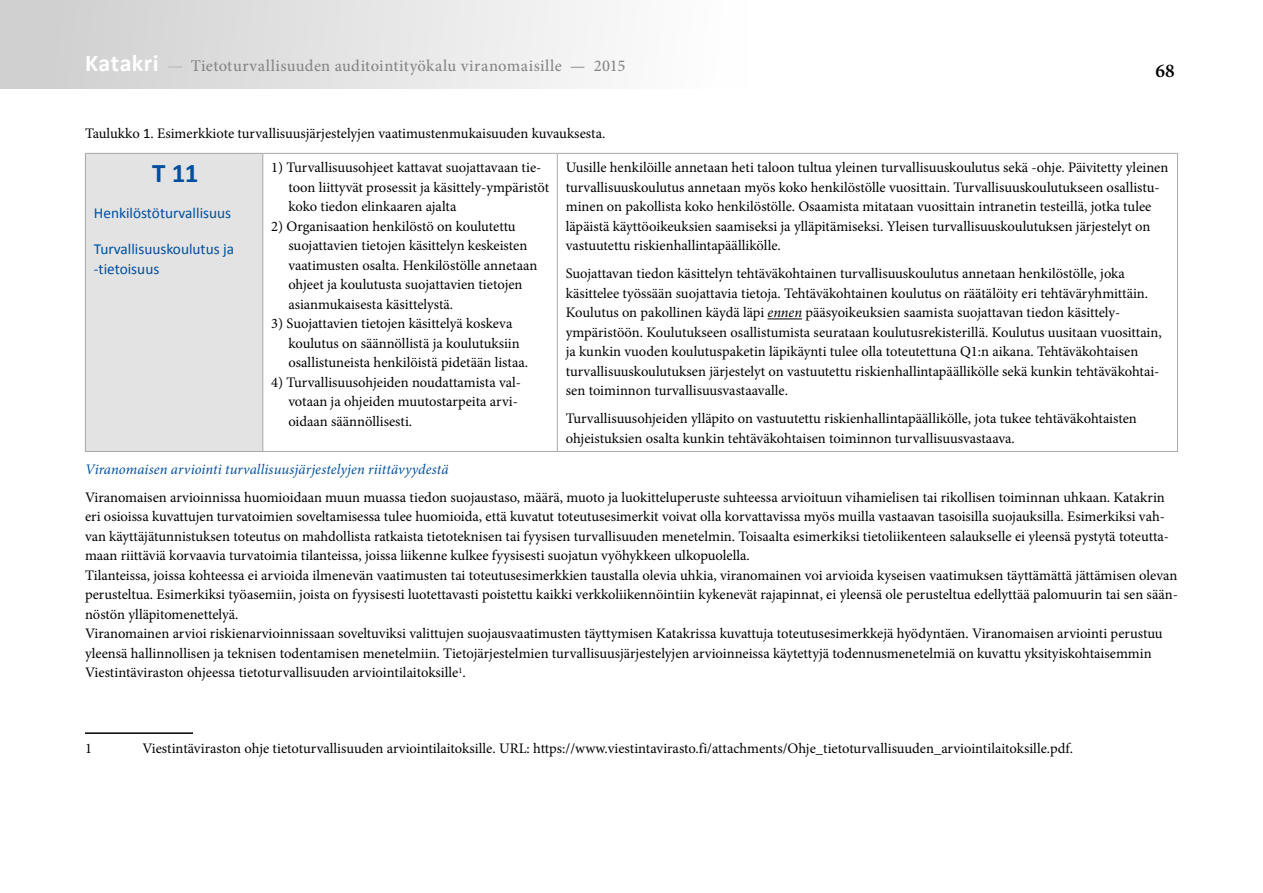
<style>
.page{position:relative;width:1263px;height:893px;background:#fff}
.page>*{position:absolute;margin:0;border:0;box-sizing:border-box;transform-origin:0 0}
.osa-alue_tunnus{font:700 27px "Calibri";color:#004f9f}
.t1{font:600 19.5px "Minion Pro";color:#000}
.t2{font:500 16.5px "Minion Pro";letter-spacing:.02em;color:#878787}
.osa-alue_otsikko{font:15.3px/19.5px "Calibri";color:#004f9f}
.luettelo_num{font:14.55px/19.5px "Minion Pro";color:#000}
.väliotsikko{font:italic 14.55px "Minion Pro";letter-spacing:.005em;color:#004f9f}
.s1{font-family:"Calibri";font-weight:700;font-size:24px;color:#fff}
.s2{color:#fff}
.s3{font-family:"Calibri"}
.s4{font-style:italic}
</style>
<div class="page">
<div style="left:0;top:0;width:748px;height:89px;background:linear-gradient(to right,#cdcdcd,#fff)"></div>
<hr style="left:1262px;top:804px;width:1px;height:89px;background:#d0d0d0">
<div style="left:85px;top:153px;width:178px;height:298px;background:#e3e3e3"></div>
<hr style="left:85px;top:153px;width:178px;height:1px;background:#a8a8a7">
<hr style="left:85px;top:154px;width:1px;height:297px;background:#a8a8a7">
<hr style="left:263px;top:153px;width:294px;height:1px;background:#a8a8a7">
<hr style="left:262px;top:154px;width:1px;height:297px;background:#a8a8a7">
<hr style="left:557px;top:153px;width:621px;height:1px;background:#a8a8a7">
<hr style="left:557px;top:154px;width:1px;height:297px;background:#a8a8a7">
<hr style="left:1177px;top:154px;width:1px;height:297px;background:#a8a8a7">
<hr style="left:85px;top:451px;width:178px;height:1px;background:#a8a8a7">
<hr style="left:263px;top:451px;width:294px;height:1px;background:#a8a8a7">
<hr style="left:557px;top:451px;width:621px;height:1px;background:#a8a8a7">
<hr style="left:767px;top:319px;width:35px;height:1px;background:#000">
<hr style="left:85px;top:732px;width:108px;height:2px;background:#000">
<p class="t2" style="left:85px;top:55px;width:542px"><span class="s1">Katakri</span> <span class="s2">—</span> Tietoturvallisuuden auditointityökalu viranomaisille — 2015</p>
<h2 class="t1" style="left:1155px;top:57px;width:21px">68</h2>
<p class="luettelo_num" style="left:85px;top:124px;width:522px">Taulukko <span class="s3">1</span>. Esimerkkiote turvallisuusjärjestelyjen vaatimustenmukaisuuden kuvauksesta.</p>
<p class="osa-alue_tunnus" style="left:152px;top:156px;width:48px">T 11</p>
<p class="osa-alue_otsikko" style="left:94px;top:203px;width:139px">Henkilöstöturvallisuus</p>
<p class="osa-alue_otsikko" style="left:94px;top:239px;width:142px">Turvallisuuskoulutus ja -tietoisuus</p>
<p class="luettelo_num" style="left:288px;top:158px;width:262px;text-indent:-17px">1) Turvallisuusohjeet kattavat suojattavaan tie&shy;toon liittyvät prosessit ja käsittely-ympäristöt koko tiedon elinkaaren ajalta</p>
<p class="luettelo_num" style="left:288px;top:217px;width:251px;text-indent:-17px">2) Organisaation henkilöstö on koulutettu suojattavien tietojen käsittelyn keskeisten vaatimusten osalta. Henkilöstölle annetaan ohjeet ja koulutusta suojattavien tietojen asianmukaisesta käsittelystä.</p>
<p class="luettelo_num" style="left:288px;top:314px;width:241px;text-indent:-17px">3) Suojattavien tietojen käsittelyä koskeva koulutus on säännöllistä ja koulutuksiin osallistuneista henkilöistä pidetään listaa.</p>
<p class="luettelo_num" style="left:288px;top:373px;width:234px;text-indent:-17px">4) Turvallisuusohjeiden noudattamista val&shy;votaan ja ohjeiden muutostarpeita arvi&shy;oidaan säännöllisesti.</p>
<p class="luettelo_num" style="left:566px;top:158px;width:604px">Uusille henkilöille annetaan heti taloon tultua yleinen turvallisuuskoulutus sekä -ohje. Päivitetty yleinen turvallisuuskoulutus annetaan myös koko henkilöstölle vuosittain. Turvallisuuskoulutukseen osallistu&shy;minen on pakollista koko henkilöstölle. Osaamista mitataan vuosittain intranetin testeillä, jotka tulee läpäistä käyttöoikeuksien saamiseksi ja ylläpitämiseksi. Yleisen turvallisuuskoulutuksen järjestelyt on vastuutettu riskienhallintapäällikölle.</p>
<p class="luettelo_num" style="left:566px;top:264px;width:597px">Suojattavan tiedon käsittelyn tehtäväkohtainen turvallisuuskoulutus annetaan henkilöstölle, joka käsittelee työssään suojattavia tietoja. Tehtäväkohtainen koulutus on räätälöity eri tehtäväryhmittäin.<br>Koulutus on pakollinen käydä läpi <span class="s4">ennen</span> pääsyoikeuksien saamista suojattavan tiedon käsittely&shy;ympäristöön. Koulutukseen osallistumista seurataan koulutusrekisterillä. Koulutus uusitaan vuosittain, ja kunkin vuoden koulutuspaketin läpikäynti tulee olla toteutettuna Q1:n aikana. Tehtäväkohtaisen turvallisuuskoulutuksen järjestelyt on vastuutettu riskienhallintapäällikölle sekä kunkin tehtäväkohtai&shy;sen toiminnon turvallisuusvastaavalle.</p>
<p class="luettelo_num" style="left:566px;top:409px;width:573px">Turvallisuusohjeiden ylläpito on vastuutettu riskienhallintapäällikölle, jota tukee tehtäväkohtaisten ohjeistuksien osalta kunkin tehtäväkohtaisen toiminnon turvallisuusvastaava.</p>
<p class="väliotsikko" style="left:85px;top:459px;width:365px">Viranomaisen arviointi turvallisuusjärjestelyjen riittävyydestä</p>
<p class="luettelo_num" style="left:85px;top:487px;width:1085px">Viranomaisen arvioinnissa huomioidaan muun muassa tiedon suojaustaso, määrä, muoto ja luokitteluperuste suhteessa arvioituun vihamielisen tai rikollisen toiminnan uhkaan. Katakrin eri osioissa kuvattujen turvatoimien soveltamisessa tulee huomioida, että kuvatut toteutusesimerkit voivat olla korvattavissa myös muilla vastaavan tasoisilla suojauksilla. Esimerkiksi vah&shy;van käyttäjätunnistuksen toteutus on mahdollista ratkaista tietoteknisen tai fyysisen turvallisuuden menetelmin. Toisaalta esimerkiksi tietoliikenteen salaukselle ei yleensä pystytä toteutta&shy;maan riittäviä korvaavia turvatoimia tilanteissa, joissa liikenne kulkee fyysisesti suojatun vyöhykkeen ulkopuolella.</p>
<p class="luettelo_num" style="left:85px;top:565px;width:1094px;text-align:justify">Tilanteissa, joissa kohteessa ei arvioida ilmenevän vaatimusten tai toteutusesimerkkien taustalla olevia uhkia, viranomainen voi arvioida kyseisen vaatimuksen täyttämättä jättämisen olevan perusteltua. Esimerkiksi työasemiin, joista on fyysisesti luotettavasti poistettu kaikki verkkoliikennöintiin kykenevät rajapinnat, ei yleensä ole perusteltua edellyttää palomuurin tai sen sään&shy;nöstön ylläpitomenettelyä.</p>
<p class="luettelo_num" style="left:85px;top:624px;width:1079px">Viranomainen arvioi riskienarvioinnissaan soveltuviksi valittujen suojausvaatimusten täyttymisen Katakrissa kuvattuja toteutusesimerkkejä hyödyntäen. Viranomaisen arviointi perustuu yleensä hallinnollisen ja teknisen todentamisen menetelmiin. Tietojärjestelmien turvallisuusjärjestelyjen arvioinneissa käytettyjä todennusmenetelmiä on kuvattu yksityiskohtaisemmin<br>Viestintäviraston ohjeessa tietoturvallisuuden arviointilaitoksille<sup>1</sup>.</p>
<p class="luettelo_num" style="left:85px;top:738px;width:8px">1</p>
<p class="luettelo_num" style="left:142px;top:738px;width:932px">Viestintäviraston ohje tietoturvallisuuden arviointilaitoksille. URL: https://www.viestintavirasto.fi/attachments/Ohje_tietoturvallisuuden_arviointilaitoksille.pdf.</p>
</div>
